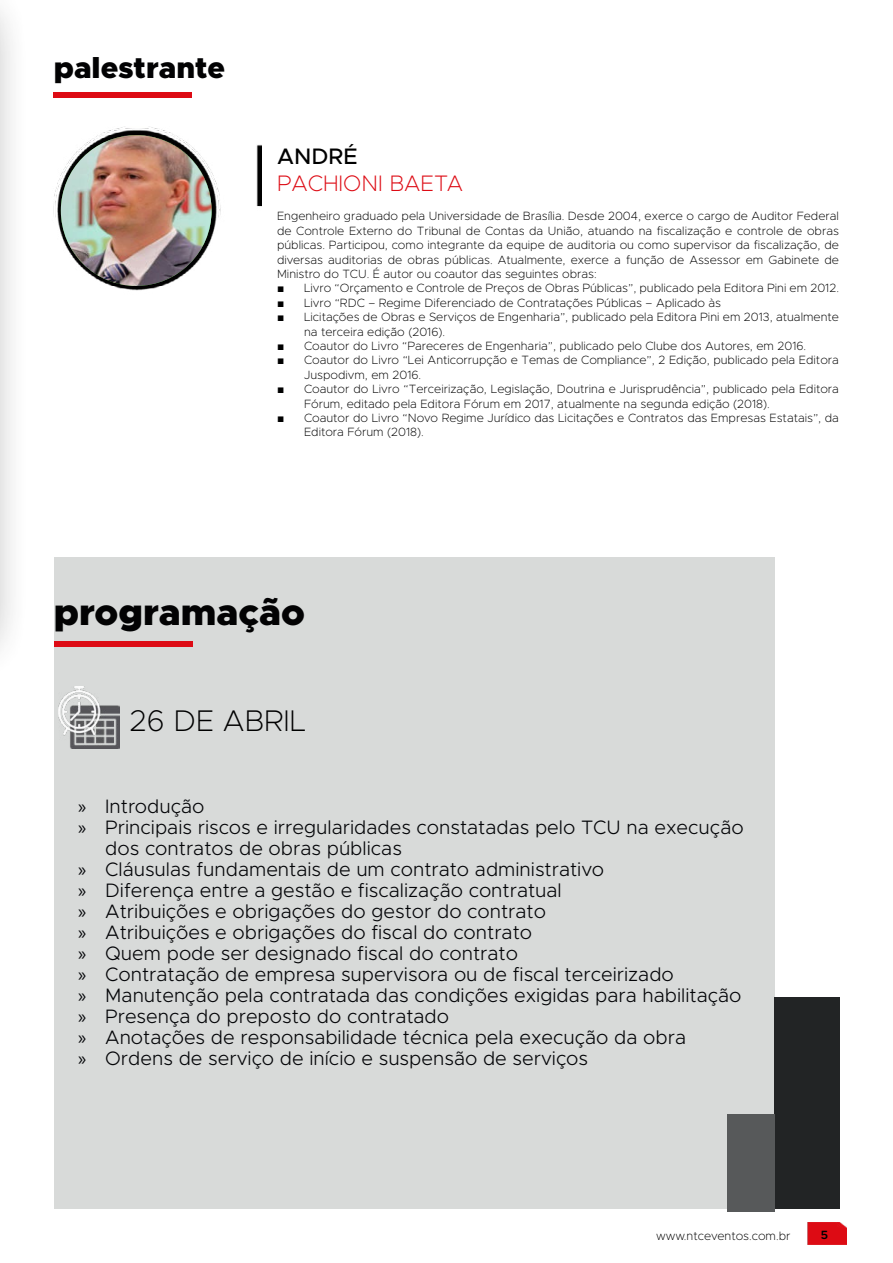
<style>
.page{position:relative;width:893px;height:1263px;background:#fff}
.page>*{position:absolute;margin:0;border:0;box-sizing:border-box;transform-origin:0 0}
.t1{font:900 37.5px "Metropolis";color:#020203}
.t2{font:900 30px "Metropolis";color:#020203}
.t3{font:200 30px "Metropolis";color:#000}
.t4{font:200 22.5px "Metropolis";color:#dd0b14}
.t5{font:500 22.5px "Metropolis";color:#000}
.t6{font:300 19.5px "Metropolis";color:#030407}
.t7{font:200 12px/14.4px "Metropolis";color:#000}
.t8{font:600 12px "Metropolis";color:#000}
.s1{font-family:"Arial";font-weight:400}
.s2{font-family:"Myriad Pro";font-weight:400}
</style>
<div class="page">
<img style="left:807px;top:1222px;width:40px;height:22px">
<div style="left:54px;top:557px;width:721px;height:652px;background:#d8dad9"></div>
<img style="left:53px;top:127px;width:209px;height:164px">
<div style="left:54px;top:93px;width:138px;height:5px;background:#dd0b14"></div>
<img style="left:61px;top:135px;width:151px;height:151px;border-radius:75px">
<div style="left:0;top:0;width:31px;height:687px;background:#000;opacity:.5"></div>
<img style="left:58px;top:687px;width:62px;height:61px">
<div style="left:55px;top:641px;width:138px;height:6px;background:#dd0b14"></div>
<div style="left:775px;top:997px;width:65px;height:212px;background:#222425"></div>
<div style="left:728px;top:1114px;width:47px;height:97px;background:#57595a"></div>
<h2 class="t2" style="left:54px;top:48px;width:173px">palestrante</h2>
<h3 class="t5" style="left:277px;top:142px;width:82px">ANDRÉ</h3>
<h3 class="t4" style="left:277px;top:169px;width:187px">PACHIONI BAETA</h3>
<p class="t7" style="left:277px;top:209px;width:563px;text-align:justify">Engenheiro graduado pela Universidade de Brasília. Desde 2004, exerce o cargo de Auditor Federal de Controle Externo do Tribunal de Contas da União, atuando na fiscalização e controle de obras públicas. Participou, como integrante da equipe de auditoria ou como supervisor da fiscalização, de diversas auditorias de obras públicas. Atualmente, exerce a função de Assessor em Gabinete de Ministro do TCU. É autor ou coautor das seguintes obras:</p>
<p class="t7" style="left:277px;top:281px;width:563px"><span class="s1">■</span> Livro “Orçamento e Controle de Preços de Obras Públicas”, publicado pela Editora Pini em 2012.</p>
<p class="t7" style="left:277px;top:295px;width:446px"><span class="s1">■</span> Livro “RDC – Regime Diferenciado de Contratações Públicas – Aplicado às</p>
<p class="t7" style="left:304px;top:310px;width:536px;text-indent:-27px"><span class="s1">■</span> Licitações de Obras e Serviços de Engenharia”, publicado pela Editora Pini em 2013, atualmente na terceira edição (2016).</p>
<p class="t7" style="left:277px;top:339px;width:531px"><span class="s1">■</span> Coautor do Livro “Pareceres de Engenharia”, publicado pelo Clube dos Autores, em 2016.</p>
<p class="t7" style="left:304px;top:353px;width:536px;text-indent:-27px"><span class="s1">■</span> Coautor do Livro “Lei Anticorrupção e Temas de Compliance”, 2 Edição, publicado pela Editora<br>Juspodivm, em 2016.</p>
<p class="t7" style="left:304px;top:382px;width:536px;text-indent:-27px"><span class="s1">■</span> Coautor do Livro “Terceirização, Legislação, Doutrina e Jurisprudência”, publicado pela Editora<br>Fórum, editado pela Editora Fórum em 2017, atualmente na segunda edição (2018).</p>
<p class="t7" style="left:304px;top:411px;width:536px;text-indent:-27px"><span class="s1">■</span> Coautor do Livro “Novo Regime Jurídico das Licitações e Contratos das Empresas Estatais”, da<br>Editora Fórum (2018).</p>
<h1 class="t1" style="left:54px;top:588px;width:253px">programação</h1>
<h2 class="t3" style="left:129px;top:702px;width:178px">26 DE ABRIL</h2>
<h3 class="t6" style="left:78px;top:794px;width:128px"><span class="s2">»</span> Introdução</h3>
<h3 class="t6" style="left:78px;top:815px;width:667px"><span class="s2">»</span> Principais riscos e irregularidades constatadas pelo TCU na execução</h3>
<h3 class="t6" style="left:105px;top:836px;width:298px">dos contratos de obras públicas</h3>
<h3 class="t6" style="left:78px;top:857px;width:527px"><span class="s2">»</span> Cláusulas fundamentais de um contrato administrativo</h3>
<h3 class="t6" style="left:78px;top:878px;width:485px"><span class="s2">»</span> Diferença entre a gestão e fiscalização contratual</h3>
<h3 class="t6" style="left:78px;top:899px;width:469px"><span class="s2">»</span> Atribuições e obrigações do gestor do contrato</h3>
<h3 class="t6" style="left:78px;top:920px;width:455px"><span class="s2">»</span> Atribuições e obrigações do fiscal do contrato</h3>
<h3 class="t6" style="left:78px;top:941px;width:441px"><span class="s2">»</span> Quem pode ser designado fiscal do contrato</h3>
<h3 class="t6" style="left:78px;top:962px;width:597px"><span class="s2">»</span> Contratação de empresa supervisora ou de fiscal terceirizado</h3>
<h3 class="t6" style="left:78px;top:983px;width:665px"><span class="s2">»</span> Manutenção pela contratada das condições exigidas para habilitação</h3>
<h3 class="t6" style="left:78px;top:1004px;width:372px"><span class="s2">»</span> Presença do preposto do contratado</h3>
<h3 class="t6" style="left:78px;top:1025px;width:609px"><span class="s2">»</span> Anotações de responsabilidade técnica pela execução da obra</h3>
<h3 class="t6" style="left:78px;top:1046px;width:511px"><span class="s2">»</span> Ordens de serviço de início e suspensão de serviços</h3>
<p class="t7" style="left:656px;top:1229px;width:136px">www.ntceventos.com.br</p>
<p class="t8" style="left:821px;top:1227px;width:9px">5</p>
</div>
